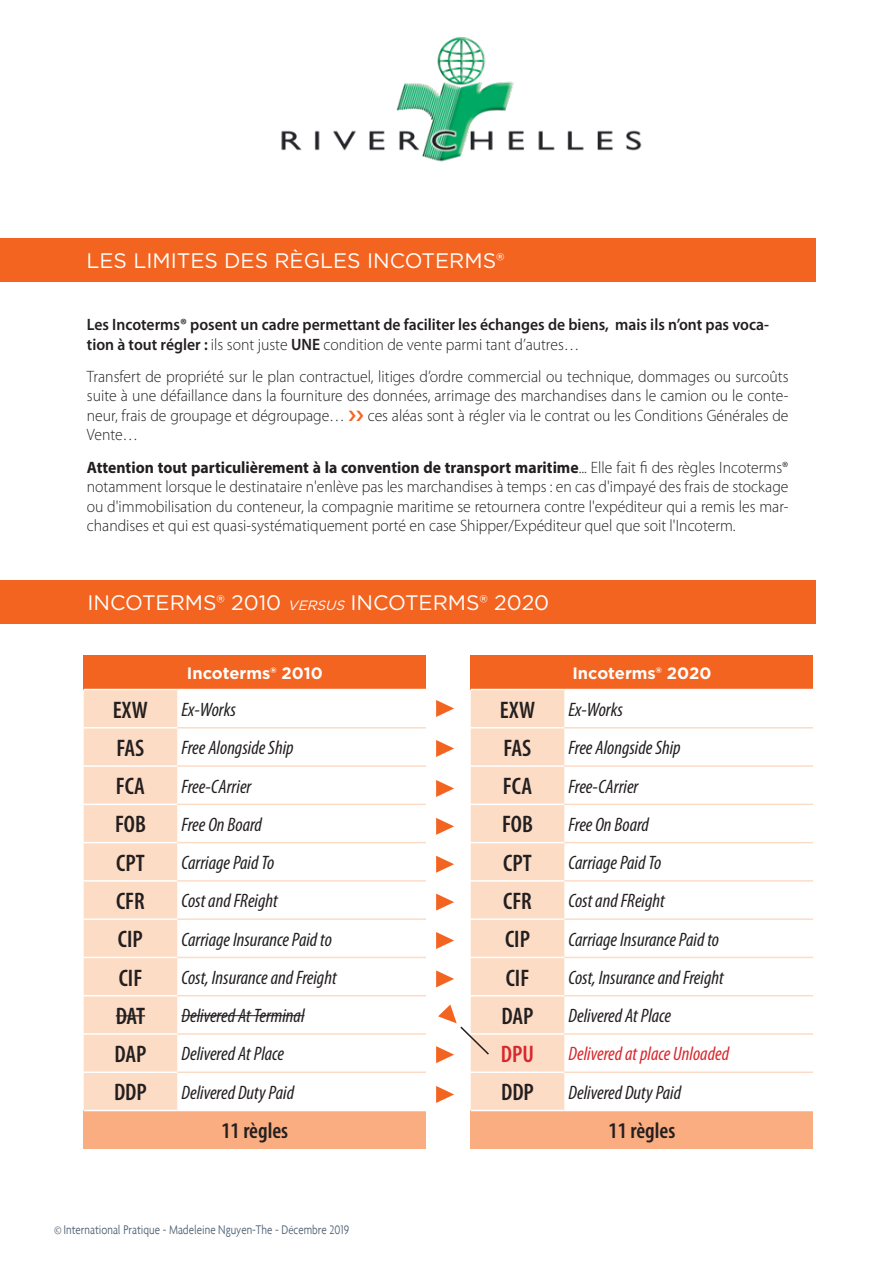
<style>
.page{position:relative;width:893px;height:1263px;background:#fff}
.page>*{position:absolute;margin:0;border:0;box-sizing:border-box;transform-origin:0 0}
.t1{font:600 condensed 24px "Myriad Pro";color:#231f20}
.t2{font:600 condensed 24px "Myriad Pro";color:#d8272e}
.t3{font:600 condensed 22.5px "Myriad Pro";color:#231f20}
.t4{font:21px "Gotham";color:#fff}
.t5{font:italic condensed 19.5px "Myriad Pro";color:#231f20}
.t6{font:italic condensed 19.5px "Myriad Pro";color:#d8272e}
.t7{font:300 16.5px/19.5px "Myriad Pro";color:#231f20;text-align:justify;scale:.95 1}
.t8{font:600 16.5px/19.5px "Myriad Pro";color:#231f20;scale:.95 1}
.t9{font:700 16.5px "Gotham";color:#fff}
.t10{font:300 condensed 13.5px "Agenda";color:#546476}
.s1{font-weight:300}
.s2{font-weight:700}
.s3{font-style:italic;font-size:13.5px}
.s4{font-size:15px}
</style>
<div class="page">
<img style="left:281px;top:37px;width:361px;height:125px">
<div style="left:0;top:580px;width:816px;height:43px;background:#f36421"></div>
<div style="left:84px;top:655px;width:342px;height:34px;background:#f36421"></div>
<div style="left:84px;top:1110px;width:342px;height:39px;background:#f9ad80"></div>
<hr style="left:177px;top:727px;width:249px;height:1px;background:#fddcc5">
<hr style="left:177px;top:765px;width:249px;height:2px;background:#fddcc5">
<hr style="left:177px;top:803px;width:249px;height:2px;background:#fddcc5">
<hr style="left:177px;top:842px;width:249px;height:1px;background:#fddcc5">
<hr style="left:177px;top:880px;width:249px;height:2px;background:#fddcc5">
<hr style="left:177px;top:918px;width:249px;height:2px;background:#fddcc5">
<hr style="left:177px;top:957px;width:249px;height:1px;background:#fddcc5">
<hr style="left:177px;top:995px;width:249px;height:1px;background:#fddcc5">
<hr style="left:177px;top:1033px;width:249px;height:2px;background:#fddcc5">
<hr style="left:177px;top:1071px;width:249px;height:2px;background:#fddcc5">
<hr style="left:84px;top:1110px;width:93px;height:1px;background:#fff">
<hr style="left:177px;top:1110px;width:249px;height:1px;background:#fff">
<div style="left:84px;top:690px;width:93px;height:420px;background:#fddcc5"></div>
<hr style="left:181px;top:1015px;width:124px;height:1px;background:#231f20">
<div style="left:471px;top:655px;width:342px;height:34px;background:#f36421"></div>
<div style="left:471px;top:1110px;width:342px;height:39px;background:#f9ad80"></div>
<hr style="left:564px;top:727px;width:249px;height:1px;background:#fddcc5">
<hr style="left:564px;top:765px;width:249px;height:2px;background:#fddcc5">
<hr style="left:564px;top:803px;width:249px;height:2px;background:#fddcc5">
<hr style="left:564px;top:842px;width:249px;height:1px;background:#fddcc5">
<hr style="left:564px;top:880px;width:249px;height:2px;background:#fddcc5">
<hr style="left:564px;top:918px;width:249px;height:2px;background:#fddcc5">
<hr style="left:564px;top:957px;width:249px;height:1px;background:#fddcc5">
<hr style="left:564px;top:995px;width:249px;height:1px;background:#fddcc5">
<hr style="left:564px;top:1033px;width:249px;height:2px;background:#fddcc5">
<hr style="left:564px;top:1071px;width:249px;height:2px;background:#fddcc5">
<hr style="left:471px;top:1110px;width:93px;height:1px;background:#fff">
<hr style="left:564px;top:1110px;width:249px;height:1px;background:#fff">
<svg style="left:436px;top:689px;width:128px;height:421px"></svg>
<div style="left:0;top:238px;width:816px;height:43px;background:#f36421"></div>
<p class="t4" style="left:87px;top:247px;width:420px">LES LIMITES DES RÈGLES INCOTERMS®</p>
<p class="t8" style="left:87px;top:315px;width:719px">Les Incoterms® posent un cadre permettant de faciliter les échanges de biens, mais ils n’ont pas voca&shy;tion à tout régler : <span class="s1">ils sont juste</span> UNE <span class="s1">condition de vente parmi tant d’autres…</span></p>
<p class="t7" style="left:87px;top:367px;width:740px">Transfert de propriété sur le plan contractuel, litiges d’ordre commercial ou technique, dommages ou surcoûts suite à une défaillance dans la fourniture des données, arrimage des marchandises dans le camion ou le conte&shy;neur, frais de groupage et dégroupage…</p>
<p class="t7" style="left:368px;top:406px;width:444px">ces aléas sont à régler via le contrat ou les Conditions Générales de</p>
<p class="t7" style="left:87px;top:425px;width:56px">Vente…</p>
<p class="t7" style="left:87px;top:458px;width:740px"><span class="s2">Attention tout particulièrement à la convention de transport maritime</span>... Elle fait fi des règles Incoterms® notamment lorsque le destinataire n'enlève pas les marchandises à temps : en cas d'impayé des frais de stockage ou d'immobilisation du conteneur, la compagnie maritime se retournera contre l'expéditeur qui a remis les mar&shy;chandises et qui est quasi-systématiquement porté en case Shipper/Expéditeur quel que soit l'Incoterm.</p>
<p class="t4" style="left:87px;top:589px;width:463px">INCOTERMS® 2010 <span class="s3">VERSUS</span> INCOTERMS® 2020</p>
<p class="t9" style="left:187px;top:662px;width:137px">Incoterms® 2010</p>
<p class="t9" style="left:572px;top:662px;width:141px">Incoterms® 2020</p>
<p class="t1" style="left:113px;top:697px;width:37px">EXW</p>
<p class="t5" style="left:181px;top:699px;width:56px">Ex-Works</p>
<p class="t1" style="left:117px;top:735px;width:29px">FAS</p>
<p class="t5" style="left:181px;top:737px;width:114px">Free Alongside Ship</p>
<p class="t1" style="left:116px;top:773px;width:31px">FCA</p>
<p class="t5" style="left:181px;top:776px;width:71px">Free-CArrier</p>
<p class="t1" style="left:115px;top:811px;width:32px">FOB</p>
<p class="t5" style="left:181px;top:814px;width:82px">Free On Board</p>
<p class="t1" style="left:116px;top:850px;width:30px">CPT</p>
<p class="t5" style="left:181px;top:852px;width:94px">Carriage Paid To</p>
<p class="t1" style="left:116px;top:888px;width:30px">CFR</p>
<p class="t5" style="left:181px;top:890px;width:98px">Cost and FReight</p>
<p class="t1" style="left:118px;top:926px;width:27px">CIP</p>
<p class="t5" style="left:181px;top:929px;width:152px">Carriage Insurance Paid to</p>
<p class="t1" style="left:119px;top:964px;width:25px">CIF</p>
<p class="t5" style="left:181px;top:967px;width:157px">Cost, Insurance and Freight</p>
<p class="t1" style="left:116px;top:1003px;width:31px">DAT</p>
<p class="t5" style="left:181px;top:1005px;width:125px">Delivered At Terminal</p>
<p class="t1" style="left:114px;top:1041px;width:33px">DAP</p>
<p class="t5" style="left:181px;top:1043px;width:104px">Delivered At Place</p>
<p class="t1" style="left:114px;top:1079px;width:34px">DDP</p>
<p class="t5" style="left:181px;top:1082px;width:114px">Delivered Duty Paid</p>
<p class="t3" style="left:221px;top:1118px;width:68px">11 règles</p>
<p class="t10" style="left:54px;top:1222px;width:296px"><span class="s4">©</span>International Pratique - Madeleine Nguyen-The - Décembre 2019</p>
<p class="t1" style="left:500px;top:697px;width:37px">EXW</p>
<p class="t5" style="left:568px;top:699px;width:56px">Ex-Works</p>
<p class="t1" style="left:504px;top:735px;width:29px">FAS</p>
<p class="t5" style="left:568px;top:737px;width:114px">Free Alongside Ship</p>
<p class="t1" style="left:503px;top:773px;width:31px">FCA</p>
<p class="t5" style="left:568px;top:776px;width:71px">Free-CArrier</p>
<p class="t1" style="left:502px;top:811px;width:32px">FOB</p>
<p class="t5" style="left:568px;top:814px;width:82px">Free On Board</p>
<p class="t1" style="left:503px;top:850px;width:30px">CPT</p>
<p class="t5" style="left:568px;top:852px;width:94px">Carriage Paid To</p>
<p class="t1" style="left:503px;top:888px;width:30px">CFR</p>
<p class="t5" style="left:568px;top:890px;width:98px">Cost and FReight</p>
<p class="t1" style="left:505px;top:926px;width:27px">CIP</p>
<p class="t5" style="left:568px;top:929px;width:152px">Carriage Insurance Paid to</p>
<p class="t1" style="left:506px;top:964px;width:25px">CIF</p>
<p class="t5" style="left:568px;top:967px;width:157px">Cost, Insurance and Freight</p>
<p class="t1" style="left:501px;top:1003px;width:33px">DAP</p>
<p class="t5" style="left:568px;top:1005px;width:104px">Delivered At Place</p>
<p class="t2" style="left:501px;top:1041px;width:35px">DPU</p>
<p class="t6" style="left:568px;top:1043px;width:162px">Delivered at place Unloaded</p>
<p class="t1" style="left:501px;top:1079px;width:34px">DDP</p>
<p class="t5" style="left:568px;top:1082px;width:114px">Delivered Duty Paid</p>
<p class="t3" style="left:608px;top:1118px;width:68px">11 règles</p>
</div>
